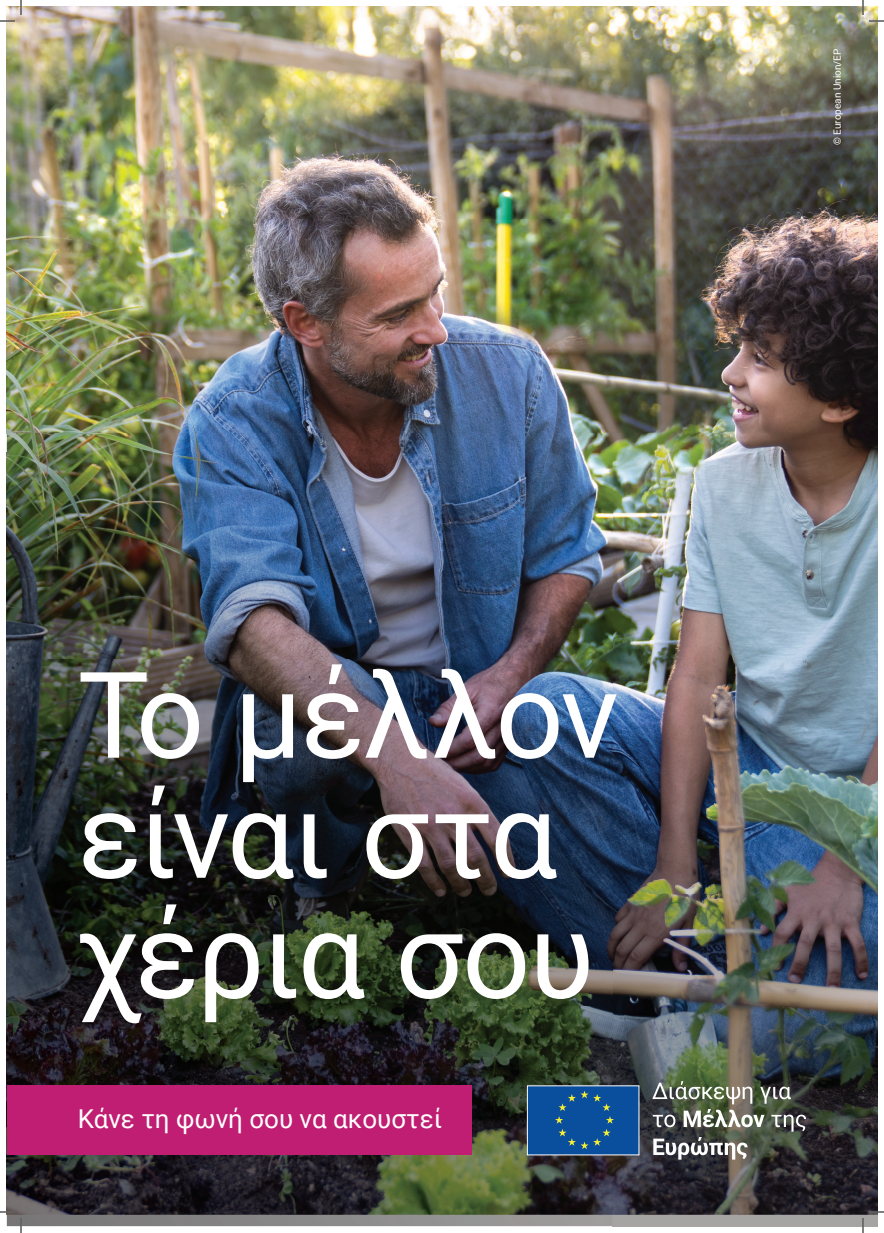
<style>
.page{position:relative;width:884px;height:1233px;background:#fff}
.page>*{position:absolute;margin:0;border:0;box-sizing:border-box;transform-origin:0 0}
.t1{font:120px/120px "Roboto";letter-spacing:-.025em;color:#fff}
.t2{font:26px "Roboto";color:#fff}
.t3{font:10px "Roboto";color:#fff}
</style>
<div class="page">
<div style="left:612px;top:1214px;width:265px;height:12px;background:#a6a3a3"></div>
<img style="left:7px;top:7px;width:835px;height:461px">
<img style="left:842px;top:7px;width:35px;height:1207px">
<img style="left:612px;top:468px;width:231px;height:746px">
<img style="left:7px;top:1214px;width:605px;height:12px">
<img style="left:7px;top:452px;width:605px;height:762px">
<div style="left:7px;top:1085px;width:465px;height:69px;background:#bf1e73"></div>
<div style="left:527px;top:1085px;width:112px;height:70px;background:#0a4f9d"></div>
<svg style="left:555px;top:1091px;width:59px;height:58px"></svg>
<img style="left:652px;top:1081px;width:154px;height:50px">
<svg style="left:653px;top:1137px;width:95px;height:22px"></svg>
<svg style="left:0;top:1211px;width:15px;height:1px"></svg>
<svg style="left:869px;top:1211px;width:15px;height:1px"></svg>
<svg style="left:0;top:0;width:22px;height:22px"></svg>
<svg style="left:20px;top:1218px;width:2px;height:15px"></svg>
<svg style="left:862px;top:0;width:22px;height:22px"></svg>
<svg style="left:862px;top:1218px;width:2px;height:15px"></svg>
<p class="t1" style="left:78px;top:650px;width:542px">Το μέλλον είναι στα χέρια σου</p>
<p class="t2" style="left:78px;top:1100px;width:366px">Κάνε τη φωνή σου να ακουστεί</p>
<p class="t3" style="left:830px;top:145px;width:98px;rotate:-90deg">© European Union/EP</p>
</div>
